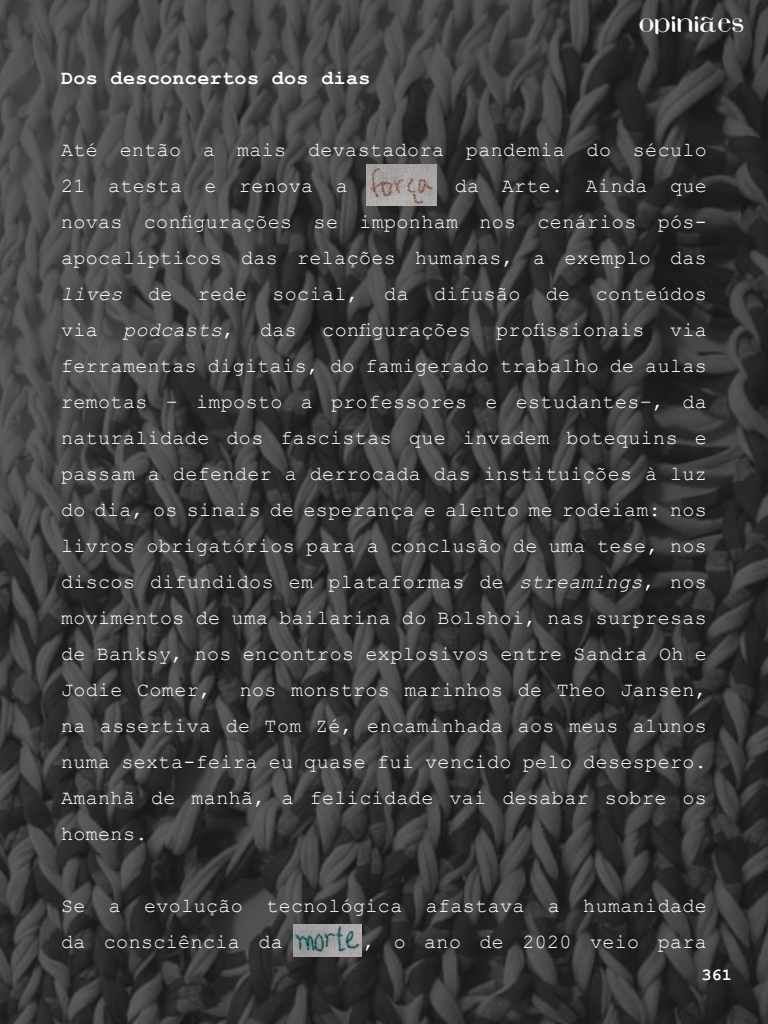
<style>
.page{position:relative;width:768px;height:1024px;background:#fff}
.page>*{position:absolute;margin:0;border:0;box-sizing:border-box;transform-origin:0 0}
.t1{font:21px "opiniaes";letter-spacing:.03em;color:#fff}
.mosaico_corpo{font:20px/36px "Courier New";letter-spacing:.02em;color:#fff;text-align:justify}
.mosaico_corpo-2{font:700 20px "Courier New";letter-spacing:.02em;color:#fff}
.mosaico_corpo-3{font:italic 20px "Courier New";letter-spacing:.02em;color:#fff}
.t2{font:700 17px "Courier New";color:#fff}
.s1{font-style:italic}
.s2{font-style:normal}
</style>
<div class="page">
<img style="left:0;top:0;width:768px;height:1024px">
<img style="left:293px;top:925px;width:69px;height:31px">
<img style="left:367px;top:164px;width:70px;height:41px">
<p class="mosaico_corpo-2" style="left:61px;top:65px;width:311px">Dos desconcertos dos dias</p>
<p class="t1" style="left:639px;top:16px;width:106px">OPINIÃES</p>
<p class="mosaico_corpo" style="left:61px;top:131px;width:647px">Até então a mais devastadora pandemia do século 21 atesta e renova a força da Arte. Ainda que novas configurações se imponham nos cenários pós&shy;apocalípticos das relações humanas, a exemplo das <span class="s1">lives</span></p>
<p class="mosaico_corpo" style="left:148px;top:275px;width:26px">de</p>
<p class="mosaico_corpo" style="left:198px;top:275px;width:51px">rede</p>
<p class="mosaico_corpo" style="left:272px;top:275px;width:88px">social,</p>
<p class="mosaico_corpo" style="left:384px;top:275px;width:26px">da</p>
<p class="mosaico_corpo" style="left:434px;top:275px;width:88px">difusão</p>
<p class="mosaico_corpo" style="left:546px;top:275px;width:26px">de</p>
<p class="mosaico_corpo" style="left:596px;top:275px;width:113px">conteúdos</p>
<p class="mosaico_corpo" style="left:61px;top:311px;width:647px;text-indent:609px">via ferramentas digitais, do famigerado trabalho de aulas remotas – imposto a professores e estudantes–, da naturalidade dos fascistas que invadem botequins e passam a defender a derrocada das instituições à luz do dia, os sinais de esperança e alento me rodeiam: nos livros obrigatórios para a conclusão de uma tese, nos discos difundidos em plataformas de <span class="s1">streamings</span>, nos movimentos de uma bailarina do Bolshoi, nas surpresas de Banksy, nos encontros explosivos entre Sandra Oh e Jodie Comer,</p>
<p class="mosaico_corpo" style="left:61px;top:311px;width:38px">via</p>
<p class="mosaico_corpo-3" style="left:123px;top:316px;width:113px">podcasts<span class="s2">,</span></p>
<p class="mosaico_corpo" style="left:260px;top:311px;width:38px">das</p>
<p class="mosaico_corpo" style="left:322px;top:311px;width:150px">configurações</p>
<p class="mosaico_corpo" style="left:496px;top:311px;width:150px">profissionais</p>
<p class="mosaico_corpo" style="left:61px;top:671px;width:647px;text-indent:179px">nos monstros marinhos de Theo Jansen, na assertiva de Tom Zé, encaminhada aos meus alunos numa sexta-feira eu quase fui vencido pelo desespero.<br>Amanhã de manhã, a felicidade vai desabar sobre os homens.</p>
<p class="mosaico_corpo" style="left:61px;top:887px;width:647px">Se a evolução tecnológica afastava a humanidade da consciência da morte, o ano de 2020 veio para</p>
<p class="t2" style="left:701px;top:964px;width:32px">361</p>
</div>
